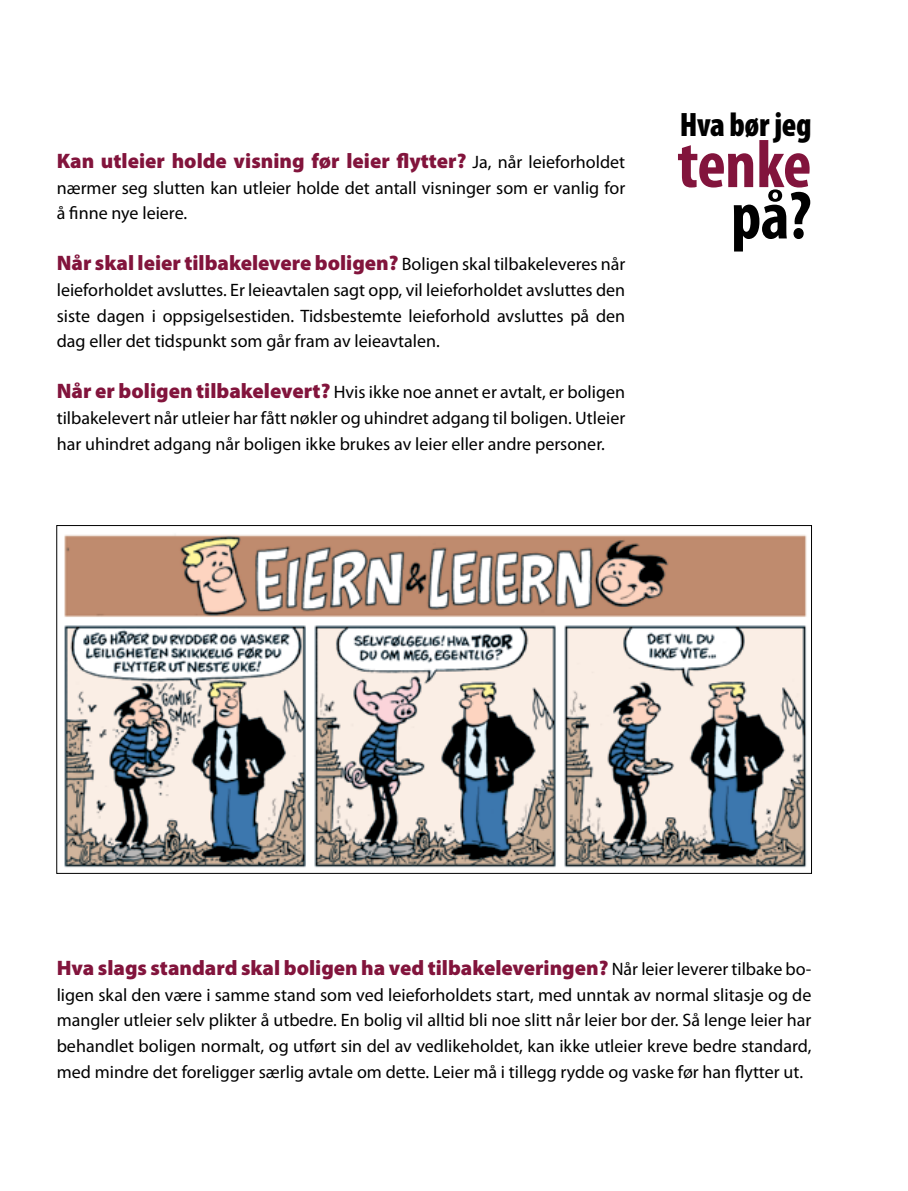
<style>
.page{position:relative;width:908px;height:1191px;background:#fff}
.page>*{position:absolute;margin:0;border:0;box-sizing:border-box;transform-origin:0 0}
.t1{font:700 condensed 68px "Myriad Pro";letter-spacing:-.015em;color:#82143c}
.t2{font:700 condensed 68px "Myriad Pro";color:#000}
.t3{font:900 condensed 34px "Myriad Pro";letter-spacing:-.015em;color:#000}
.t4{font:900 21px "Myriad Pro";color:#82143c}
.t5{font:18px/25.6px "Myriad Pro";color:#000;text-align:justify}
.s1{font-weight:400;font-size:18px;color:#000}
.s2{font-weight:900;font-size:21px;color:#82143c}
</style>
<div class="page">
<img style="left:64px;top:534px;width:743px;height:334px">
<p class="t4" style="left:57px;top:149px;width:569px">Kan utleier holde visning før leier flytter? <span class="s1">Ja, når leieforholdet</span></p>
<p class="t5" style="left:57px;top:174px;width:569px">nærmer seg slutten kan utleier holde det antall visninger som er vanlig for å finne nye leiere.</p>
<p class="t4" style="left:57px;top:251px;width:569px">Når skal leier tilbakelevere boligen? <span class="s1">Boligen skal tilbakeleveres når</span></p>
<p class="t5" style="left:57px;top:277px;width:569px">leieforholdet avsluttes. Er leieavtalen sagt opp, vil leieforholdet avsluttes den siste dagen i oppsigelsestiden. Tidsbestemte leieforhold avsluttes på den dag eller det tidspunkt som går fram av leieavtalen.</p>
<p class="t5" style="left:57px;top:379px;width:569px"><span class="s2">Når er boligen tilbakelevert?</span> Hvis ikke noe annet er avtalt, er boligen tilbakelevert når utleier har fått nøkler og uhindret adgang til boligen. Utleier har uhindret adgang når boligen ikke brukes av leier eller andre personer.</p>
<h2 class="t3" style="left:679px;top:106px;width:133px">Hva bør jeg</h2>
<h1 class="t1" style="left:677px;top:122px;width:136px">tenke</h1>
<h1 class="t2" style="left:730px;top:173px;width:82px">på?</h1>
<p class="t4" style="left:57px;top:956px;width:756px">Hva slags standard skal boligen ha ved tilbakeleveringen? <span class="s1">Når leier leverer tilbake bo-</span></p>
<p class="t5" style="left:57px;top:981px;width:756px">ligen skal den være i samme stand som ved leieforholdets start, med unntak av normal slitasje og de mangler utleier selv plikter å utbedre. En bolig vil alltid bli noe slitt når leier bor der. Så lenge leier har behandlet boligen normalt, og utført sin del av vedlikeholdet, kan ikke utleier kreve bedre standard, med mindre det foreligger særlig avtale om dette. Leier må i tillegg rydde og vaske før han flytter ut.</p>
</div>
